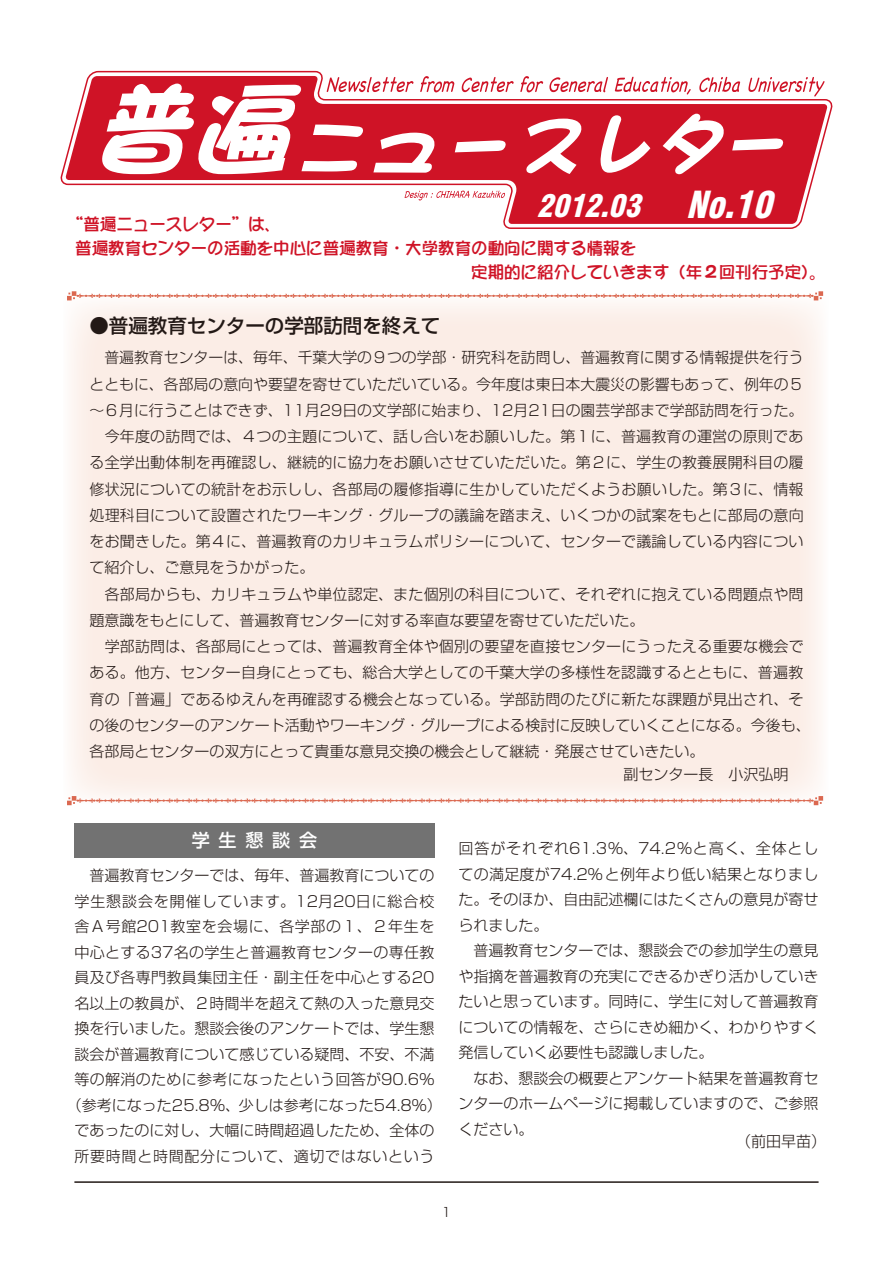
<style>
.page{position:relative;width:893px;height:1263px;background:#fff}
.page>*{position:absolute;margin:0;border:0;box-sizing:border-box;transform-origin:0 0}
.t1{font:italic 900 condensed 30.6px "Swiss 721 BT";color:#fff}
.t2{font:500 19.5px "Shin Go Pro";color:#231916}
.t3{font:500 18px "Shin Go Pro";letter-spacing:.49em;color:#fff}
.t4{font:16.5px "DFPOP1 SB WINP RKSJ H";color:#cf1326}
.t5{font:300 15px/25.5px "Shin Go Pro";color:#231916}
.t6{font:300 12.75px "Shin Go Pro";color:#231916}
.s1{font-size:36.45px}
</style>
<div class="page">
<div style="left:63px;top:295px;width:765px;height:509px;background:#fbede6"></div>
<div style="left:74px;top:823px;width:360px;height:34px;background:#727272"></div>
<hr style="left:74px;top:1181px;width:745px;height:2px;background:#231916">
<svg style="left:61px;top:71px;width:771px;height:158px"></svg>
<svg style="left:65px;top:76px;width:763px;height:148px;fill:#cf1326"></svg>
<svg style="left:526px;top:119px;width:56px;height:55px"></svg>
<svg style="left:600px;top:115px;width:50px;height:58px"></svg>
<svg style="left:663px;top:114px;width:61px;height:60px"></svg>
<svg style="left:732px;top:138px;width:52px;height:12px"></svg>
<svg style="left:101px;top:76px;width:413px;height:98px"></svg>
<svg style="left:520px;top:76px;width:23px;height:16px"></svg>
<svg style="left:549px;top:77px;width:59px;height:15px"></svg>
<svg style="left:615px;top:77px;width:76px;height:18px"></svg>
<svg style="left:699px;top:77px;width:41px;height:15px"></svg>
<svg style="left:748px;top:77px;width:76px;height:20px"></svg>
<svg style="left:405px;top:191px;width:100px;height:9px"></svg>
<svg style="left:67px;top:291px;width:756px;height:9px"></svg>
<svg style="left:67px;top:796px;width:756px;height:9px"></svg>
<h1 class="t1" style="left:537px;top:188px;width:247px">2012.03 <span class="s1">No.10</span></h1>
<p class="t4" style="left:67px;top:216px;width:216px">“普遍ニュースレター”は、</p>
<p class="t4" style="left:75px;top:240px;width:562px">普遍教育センターの活動を中心に普遍教育・大学教育の動向に関する情報を</p>
<p class="t4" style="left:471px;top:264px;width:356px">定期的に紹介していきます（年２回刊行予定）。</p>
<h2 class="t2" style="left:89px;top:309px;width:352px">●普遍教育センターの学部訪問を終えて</h2>
<p class="t5" style="left:89px;top:343px;width:723px;line-height:26.2px">　普遍教育センターは、毎年、千葉大学の９つの学部・研究科を訪問し、普遍教育に関する情報提供を行うとともに、各部局の意向や要望を寄せていただいている。今年度は東日本大震災の影響もあって、例年の５～６月に行うことはできず、11月29日の文学部に始まり、12月21日の園芸学部まで学部訪問を行った。　今年度の訪問では、４つの主題について、話し合いをお願いした。第１に、普遍教育の運営の原則である全学出動体制を再確認し、継続的に協力をお願いさせていただいた。第２に、学生の教養展開科目の履修状況についての統計をお示しし、各部局の履修指導に生かしていただくようお願いした。第３に、情報処理科目について設置されたワーキング・グループの議論を踏まえ、いくつかの試案をもとに部局の意向をお聞きした。第４に、普遍教育のカリキュラムポリシーについて、センターで議論している内容について紹介し、ご意見をうかがった。<br>　各部局からも、カリキュラムや単位認定、また個別の科目について、それぞれに抱えている問題点や問題意識をもとにして、普遍教育センターに対する率直な要望を寄せていただいた。<br>　学部訪問は、各部局にとっては、普遍教育全体や個別の要望を直接センターにうったえる重要な機会である。他方、センター自身にとっても、総合大学としての千葉大学の多様性を認識するとともに、普遍教育の「普遍」であるゆえんを再確認する機会となっている。学部訪問のたびに新たな課題が見出され、その後のセンターのアンケート活動やワーキング・グループによる検討に反映していくことになる。今後も、各部局とセンターの双方にとって貴重な意見交換の機会として継続・発展させていきたい。</p>
<p class="t5" style="left:623px;top:760px;width:167px">副センター長　小沢弘明</p>
<p class="t3" style="left:192px;top:825px;width:127px">学生懇談会</p>
<p class="t5" style="left:67px;top:861px;width:377px;text-align:center">　普遍教育センターでは、毎年、普遍教育についての学生懇談会を開催しています。12月20日に総合校舎Ａ号館201教室を会場に、各学部の１、２年生を中心とする37名の学生と普遍教育センターの専任教員及び各専門教員集団主任・副主任を中心とする20名以上の教員が、２時間半を超えて熱の入った意見交換を行いました。懇談会後のアンケートでは、学生懇談会が普遍教育について感じている疑問、不安、不満等の解消のために参考になったという回答が90.6％（参考になった25.8％、少しは参考になった54.8%）であったのに対し、大幅に時間超過したため、全体の所要時間と時間配分について、適切ではないという</p>
<p class="t5" style="left:458px;top:834px;width:362px">回答がそれぞれ61.3％、74.2％と高く、全体としての満足度が74.2%と例年より低い結果となりました。そのほか、自由記述欄にはたくさんの意見が寄せられました。<br>　普遍教育センターでは、懇談会での参加学生の意見や指摘を普遍教育の充実にできるかぎり活かしていきたいと思っています。同時に、学生に対して普遍教育についての情報を、さらにきめ細かく、わかりやすく発信していく必要性も認識しました。<br>　なお、懇談会の概要とアンケート結果を普遍教育センターのホームページに掲載していますので、ご参照ください。</p>
<p class="t5" style="left:736px;top:1126px;width:92px">（前田早苗）</p>
<p class="t6" style="left:442px;top:1201px;width:11px">1</p>
</div>
